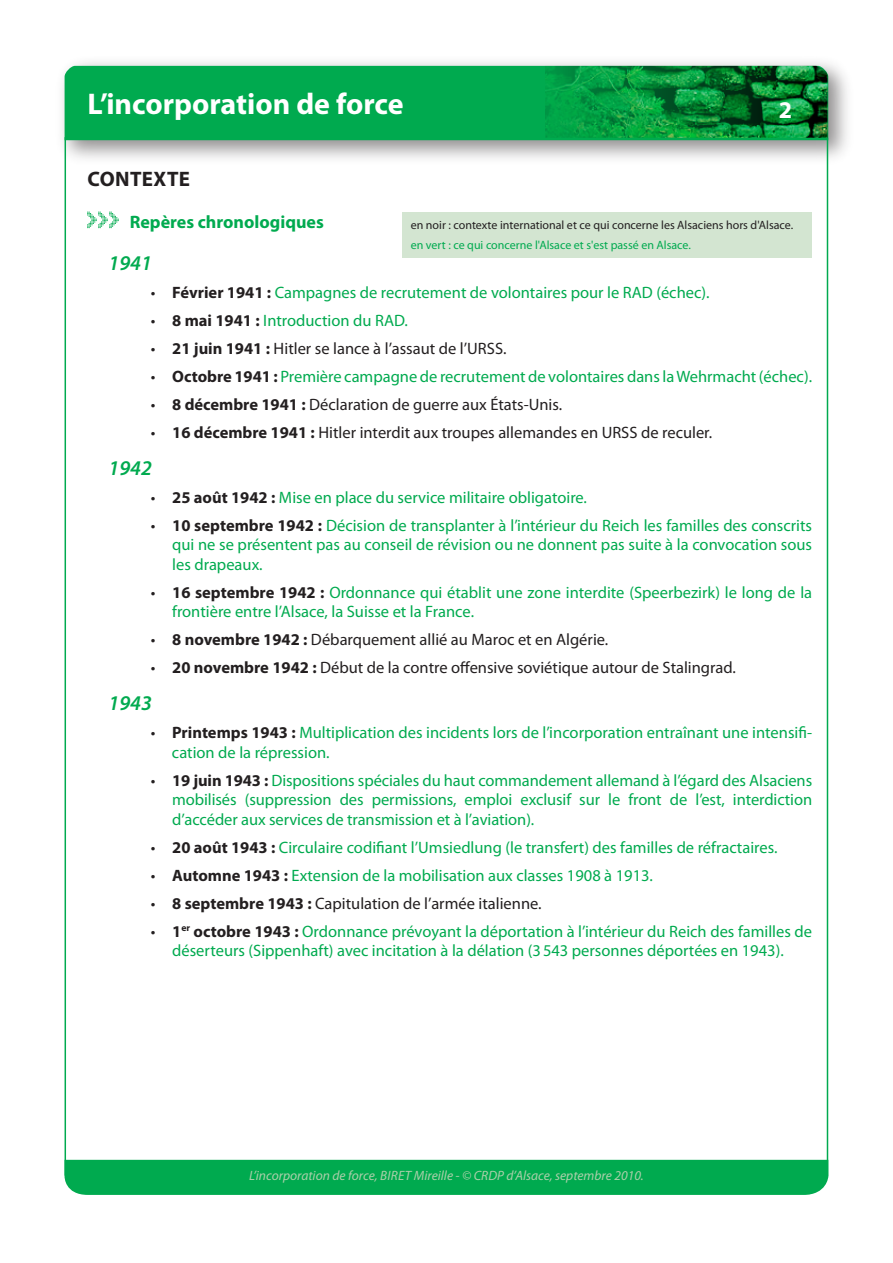
<style>
.page{position:relative;width:893px;height:1263px;background:#fff}
.page>*{position:absolute;margin:0;border:0;box-sizing:border-box;transform-origin:0 0}
.t1{font:700 30px "Myriad Pro";color:#fff}
.t2{font:700 24px "Myriad Pro";color:#fff}
.paragraphe_normal{font:italic 600 21px "Myriad Pro";color:#00aa4f}
.sous-titre_1{font:700 21px "Myriad Pro";letter-spacing:.02em;color:#231f20}
.sous-titre_2{font:700 18px "Myriad Pro";color:#00aa4f}
.paragraphe_à_puce{font:16.5px/19.5px "Myriad Pro";color:#00aa4f;text-align:justify}
.paragraphe_à_puce-2{font:16.5px "Myriad Pro";color:#231f20}
.t3{font:italic 13.5px "Myriad Pro";color:#abcfaa}
.paragraphe_normal-2{font:12px "Myriad Pro";color:#231f20}
.paragraphe_normal-3{font:12px "Myriad Pro";color:#00aa4f}
.s1{color:#231f20}
.s2{font-weight:700;color:#231f20}
.s3{font-weight:700}
</style>
<div class="page">
<img style="left:62px;top:62px;width:786px;height:111px">
<div style="left:65px;top:66px;width:763px;height:74px;background:#00aa4f"></div>
<hr style="left:65px;top:137px;width:1px;height:1038px;background:#00aa4f">
<hr style="left:827px;top:138px;width:1px;height:1038px;background:#00aa4f">
<div style="left:65px;top:1160px;width:763px;height:35px;background:#00aa4f"></div>
<img style="left:546px;top:66px;width:281px;height:72px">
<svg style="left:87px;top:212px;width:32px;height:16px"></svg>
<div style="left:402px;top:212px;width:410px;height:45px;background:#d3e5d1"></div>
<h1 class="t1" style="left:87px;top:84px;width:318px">L’incorporation de force</h1>
<h2 class="t2" style="left:779px;top:94px;width:15px">2</h2>
<p class="sous-titre_1" style="left:87px;top:165px;width:104px">CONTEXTE</p>
<p class="sous-titre_2" style="left:130px;top:210px;width:196px">Repères chronologiques</p>
<p class="paragraphe_normal" style="left:108px;top:250px;width:45px">1941</p>
<p class="paragraphe_à_puce" style="left:151px;top:283px;width:560px"><span class="s1">•</span> <span class="s2">Février 1941 :</span> Campagnes de recrutement de volontaires pour le RAD (échec).</p>
<p class="paragraphe_à_puce" style="left:151px;top:311px;width:259px"><span class="s1">•</span> <span class="s2">8 mai 1941 :</span> Introduction du RAD.</p>
<p class="paragraphe_à_puce-2" style="left:151px;top:339px;width:357px">• <span class="s3">21 juin 1941 :</span> Hitler se lance à l’assaut de l’URSS.</p>
<p class="paragraphe_à_puce" style="left:151px;top:367px;width:663px"><span class="s1">•</span> <span class="s2">Octobre 1941 :</span> Première campagne de recrutement de volontaires dans la Wehrmacht (échec).</p>
<p class="paragraphe_à_puce-2" style="left:151px;top:395px;width:413px">• <span class="s3">8 décembre 1941 :</span> Déclaration de guerre aux États-Unis.</p>
<p class="paragraphe_à_puce-2" style="left:151px;top:423px;width:563px">• <span class="s3">16 décembre 1941 :</span> Hitler interdit aux troupes allemandes en URSS de reculer.</p>
<p class="paragraphe_normal" style="left:108px;top:454px;width:45px">1942</p>
<p class="paragraphe_à_puce" style="left:151px;top:487px;width:438px"><span class="s1">•</span> <span class="s2">25 août 1942 :</span> Mise en place du service militaire obligatoire.</p>
<p class="paragraphe_à_puce" style="left:172px;top:515px;width:641px;text-indent:-21px"><span class="s1">•</span> <span class="s2">10 septembre 1942 :</span> Décision de transplanter à l’intérieur du Reich les familles des conscrits qui ne se présentent pas au conseil de révision ou ne donnent pas suite à la convocation sous les drapeaux.</p>
<p class="paragraphe_à_puce" style="left:172px;top:582px;width:641px;text-indent:-21px"><span class="s1">•</span> <span class="s2">16 septembre 1942 :</span> Ordonnance qui établit une zone interdite (Speerbezirk) le long de la frontière entre l’Alsace, la Suisse et la France.</p>
<p class="paragraphe_à_puce-2" style="left:151px;top:630px;width:459px">• <span class="s3">8 novembre 1942 :</span> Débarquement allié au Maroc et en Algérie.</p>
<p class="paragraphe_à_puce-2" style="left:151px;top:658px;width:586px">• <span class="s3">20 novembre 1942 :</span> Début de la contre offensive soviétique autour de Stalingrad.</p>
<p class="paragraphe_normal" style="left:108px;top:689px;width:45px">1943</p>
<p class="paragraphe_à_puce" style="left:172px;top:722px;width:642px;text-indent:-21px"><span class="s1">•</span> <span class="s2">Printemps 1943 :</span> Multiplication des incidents lors de l’incorporation entraînant une intensifi&shy;cation de la répression.</p>
<p class="paragraphe_à_puce" style="left:172px;top:770px;width:641px;text-indent:-21px"><span class="s1">•</span> <span class="s2">19 juin 1943 :</span> Dispositions spéciales du haut commandement allemand à l’égard des Alsaciens mobilisés (suppression des permissions, emploi exclusif sur le front de l’est, interdiction d’accéder aux services de transmission et à l’aviation).</p>
<p class="paragraphe_à_puce" style="left:151px;top:837px;width:628px"><span class="s1">•</span> <span class="s2">20 août 1943 :</span> Circulaire codifiant l’Umsiedlung (le transfert) des familles de réfractaires.</p>
<p class="paragraphe_à_puce" style="left:151px;top:865px;width:504px"><span class="s1">•</span> <span class="s2">Automne 1943 :</span> Extension de la mobilisation aux classes 1908 à 1913.</p>
<p class="paragraphe_à_puce-2" style="left:151px;top:893px;width:392px">• <span class="s3">8 septembre 1943 :</span> Capitulation de l’armée italienne.</p>
<p class="paragraphe_à_puce" style="left:151px;top:921px;width:663px;text-align:center"><span class="s1">•</span> <span class="s2">1</span><sup>er</sup> <span class="s2">octobre 1943 :</span> Ordonnance prévoyant la déportation à l’intérieur du Reich des familles de déserteurs (Sippenhaft) avec incitation à la délation (3543 personnes déportées en 1943).</p>
<p class="paragraphe_normal-2" style="left:411px;top:218px;width:384px">en noir : contexte international et ce qui concerne les Alsaciens hors d'Alsace.</p>
<p class="paragraphe_normal-3" style="left:411px;top:237px;width:282px">en vert : ce qui concerne l'Alsace et s'est passé en Alsace.</p>
<p class="t3" style="left:249px;top:1167px;width:396px">L’incorporation de force, BIRET Mireille - © CRDP d’Alsace, septembre 2010.</p>
</div>
